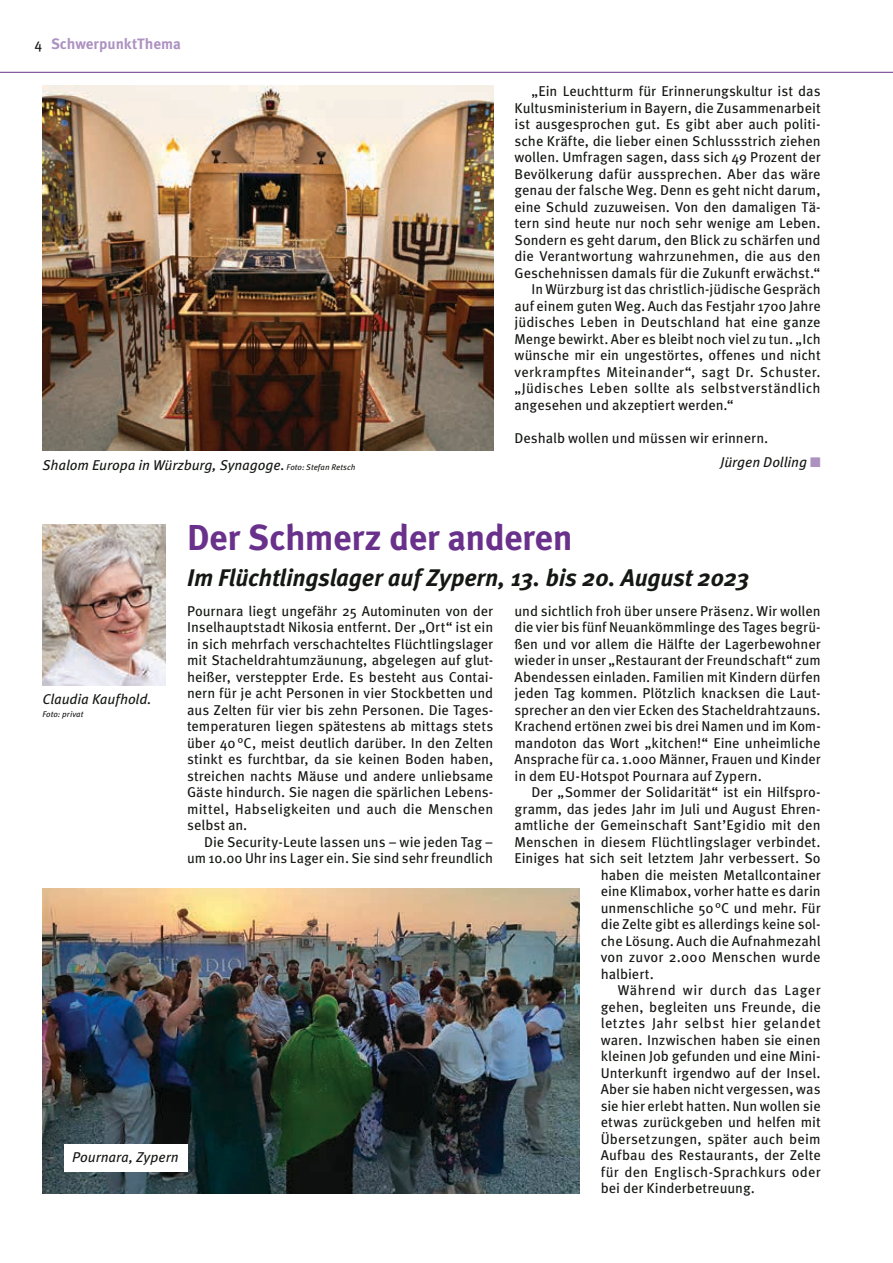
<style>
.page{position:relative;width:893px;height:1263px;background:#fff}
.page>*{position:absolute;margin:0;border:0;box-sizing:border-box;transform-origin:0 0}
.t1{font:700 36px "Meta Pro";letter-spacing:-.02em;color:#69318b}
.t2{font:italic 700 24px "Meta Pro";letter-spacing:-.015em;color:#141713}
.t3{font:700 15px "Meta Pro";letter-spacing:-.005em;color:#ad92c1}
.t4{font:14.25px/16.5px "Meta Pro";color:#141713;text-align:justify}
.t5{font:italic 14.25px "Meta Pro";letter-spacing:-.005em;color:#141713}
.t6{font:italic 8.25px "Meta Pro";letter-spacing:.01em;color:#141713}
.s1{font-size:8.25px}
.s2{font-style:italic}
.s3{color:#ad92c1}
</style>
<div class="page">
<img style="left:43px;top:525px;width:123px;height:160px">
<img style="left:43px;top:85px;width:450px;height:366px">
<img style="left:43px;top:888px;width:536px;height:305px">
<div style="left:64px;top:1144px;width:123px;height:28px;background:#fff"></div>
<hr style="left:0;top:72px;width:893px;height:1px;background:#69318b">
<p class="t4" style="left:34px;top:35px;width:10px">4</p>
<p class="t3" style="left:51px;top:32px;width:132px">SchwerpunktThema</p>
<p class="t5" style="left:43px;top:454px;width:315px">Shalom Europa in Würzburg, Synagoge. <span class="s1">Foto: Stefan Retsch</span></p>
<p class="t4" style="left:531px;top:82px;width:291px">„Ein Leuchtturm für Erinnerungskultur ist das</p>
<p class="t4" style="left:514px;top:98px;width:308px">Kultusministerium in Bayern, die Zusammenarbeit</p>
<p class="t4" style="left:514px;top:115px;width:308px">ist ausgesprochen gut. Es gibt aber auch politi-</p>
<p class="t4" style="left:514px;top:131px;width:308px">sche Kräfte, die lieber einen Schlussstrich ziehen</p>
<p class="t4" style="left:514px;top:148px;width:308px">wollen. Umfragen sagen, dass sich 49 Prozent der</p>
<p class="t4" style="left:514px;top:164px;width:308px">Bevölkerung dafür aussprechen. Aber das wäre</p>
<p class="t4" style="left:514px;top:181px;width:308px">genau der falsche Weg. Denn es geht nicht darum,</p>
<p class="t4" style="left:514px;top:197px;width:308px">eine Schuld zuzuweisen. Von den damaligen Tä-</p>
<p class="t4" style="left:514px;top:214px;width:308px">tern sind heute nur noch sehr wenige am Leben.</p>
<p class="t4" style="left:514px;top:230px;width:308px">Sondern es geht darum, den Blick zu schärfen und</p>
<p class="t4" style="left:514px;top:247px;width:308px">die Verantwortung wahrzunehmen, die aus den</p>
<p class="t4" style="left:514px;top:263px;width:307px">Geschehnissen damals für die Zukunft erwächst.“</p>
<p class="t4" style="left:531px;top:280px;width:291px">In Würzburg ist das christlich-jüdische Gespräch</p>
<p class="t4" style="left:514px;top:296px;width:308px">auf einem guten Weg. Auch das Festjahr 1700 Jahre</p>
<p class="t4" style="left:514px;top:313px;width:308px">jüdisches Leben in Deutschland hat eine ganze</p>
<p class="t4" style="left:514px;top:329px;width:308px">Menge bewirkt. Aber es bleibt noch viel zu tun. „Ich</p>
<p class="t4" style="left:514px;top:346px;width:308px">wünsche mir ein ungestörtes, offenes und nicht</p>
<p class="t4" style="left:514px;top:362px;width:308px">verkrampftes Miteinander“, sagt Dr. Schuster.</p>
<p class="t4" style="left:514px;top:379px;width:308px">„Jüdisches Leben sollte als selbstverständlich</p>
<p class="t4" style="left:514px;top:395px;width:221px">angesehen und akzeptiert werden.“</p>
<p class="t4" style="left:720px;top:424px;width:102px;line-height:24.8px;text-indent:-206px">Deshalb wollen und müssen wir erinnern.<br><span class="s2">Jürgen Dolling</span> <span class="s3">■</span></p>
<p class="t5" style="left:43px;top:688px;width:111px">Claudia Kaufhold.</p>
<p class="t6" style="left:43px;top:708px;width:42px">Foto: privat</p>
<p class="t5" style="left:72px;top:1146px;width:108px">Pournara, Zypern</p>
<h1 class="t1" style="left:187px;top:509px;width:387px">Der Schmerz der anderen</h1>
<h2 class="t2" style="left:187px;top:558px;width:564px">Im Flüchtlingslager auf Zypern, 13. bis 20. August 2023</h2>
<p class="t4" style="left:187px;top:602px;width:308px">Pournara liegt ungefähr 25 Autominuten von der Inselhauptstadt Nikosia entfernt. Der „Ort“ ist ein in sich mehrfach verschachteltes Flüchtlingslager mit Stacheldrahtumzäunung, abgelegen auf glut&shy;heißer, versteppter Erde. Es besteht aus Contai&shy;nern für je acht Personen in vier Stockbetten und aus Zelten für vier bis zehn Personen. Die Tages&shy;temperaturen liegen spätestens ab mittags stets über 40°C, meist deutlich darüber. In den Zelten stinkt es furchtbar, da sie keinen Boden haben, streichen nachts Mäuse und andere unliebsame Gäste hindurch. Sie nagen die spärlichen Lebens&shy;mittel, Habseligkeiten und auch die Menschen selbst an.</p>
<p class="t4" style="left:187px;top:833px;width:308px;text-align:right">Die Security-Leute lassen uns – wie jeden Tag – um 10.00 Uhr ins Lager ein. Sie sind sehr freundlich</p>
<p class="t4" style="left:514px;top:602px;width:308px">und sichtlich froh über unsere Präsenz. Wir wollen die vier bis fünf Neuankömmlinge des Tages begrü&shy;ßen und vor allem die Hälfte der Lagerbewohner wieder in unser „Restaurant der Freundschaft“ zum Abendessen einladen. Familien mit Kindern dürfen jeden Tag kommen. Plötzlich knacksen die Laut&shy;sprecher an den vier Ecken des Stacheldrahtzauns.<br>Krachend ertönen zwei bis drei Namen und im Kom&shy;mandoton das Wort „kitchen!“ Eine unheimliche Ansprache für ca. 1.000 Männer, Frauen und Kinder in dem EU-Hotspot Pournara auf Zypern.</p>
<p class="t4" style="left:532px;top:783px;width:291px">Der „Sommer der Solidarität“ ist ein Hilfspro-</p>
<p class="t4" style="left:514px;top:800px;width:308px">gramm, das jedes Jahr im Juli und August Ehren-</p>
<p class="t4" style="left:514px;top:816px;width:308px">amtliche der Gemeinschaft Sant’Egidio mit den</p>
<p class="t4" style="left:514px;top:833px;width:308px">Menschen in diesem Flüchtlingslager verbindet.</p>
<p class="t4" style="left:514px;top:849px;width:308px">Einiges hat sich seit letztem Jahr verbessert. So</p>
<p class="t4" style="left:601px;top:866px;width:221px">haben die meisten Metallcontainer</p>
<p class="t4" style="left:601px;top:882px;width:221px">eine Klimabox, vorher hatte es darin</p>
<p class="t4" style="left:601px;top:899px;width:221px">unmenschliche 50°C und mehr. Für</p>
<p class="t4" style="left:601px;top:915px;width:221px">die Zelte gibt es allerdings keine sol-</p>
<p class="t4" style="left:601px;top:932px;width:221px">che Lösung. Auch die Aufnahmezahl</p>
<p class="t4" style="left:601px;top:948px;width:221px">von zuvor 2.000 Menschen wurde</p>
<p class="t4" style="left:601px;top:965px;width:55px">halbiert.</p>
<p class="t4" style="left:618px;top:981px;width:204px">Während wir durch das Lager</p>
<p class="t4" style="left:601px;top:998px;width:221px">gehen, begleiten uns Freunde, die</p>
<p class="t4" style="left:601px;top:1014px;width:221px">letztes Jahr selbst hier gelandet</p>
<p class="t4" style="left:601px;top:1031px;width:221px">waren. Inzwischen haben sie einen</p>
<p class="t4" style="left:601px;top:1047px;width:221px">kleinen Job gefunden und eine Mini-</p>
<p class="t4" style="left:601px;top:1064px;width:221px">Unterkunft irgendwo auf der Insel.</p>
<p class="t4" style="left:601px;top:1080px;width:221px">Aber sie haben nicht vergessen, was</p>
<p class="t4" style="left:601px;top:1097px;width:221px">sie hier erlebt hatten. Nun wollen sie</p>
<p class="t4" style="left:601px;top:1113px;width:221px">etwas zurückgeben und helfen mit</p>
<p class="t4" style="left:601px;top:1130px;width:221px">Übersetzungen, später auch beim</p>
<p class="t4" style="left:601px;top:1146px;width:221px">Aufbau des Restaurants, der Zelte</p>
<p class="t4" style="left:601px;top:1163px;width:221px">für den Englisch-Sprachkurs oder</p>
<p class="t4" style="left:601px;top:1179px;width:156px">bei der Kinderbetreuung.</p>
</div>
